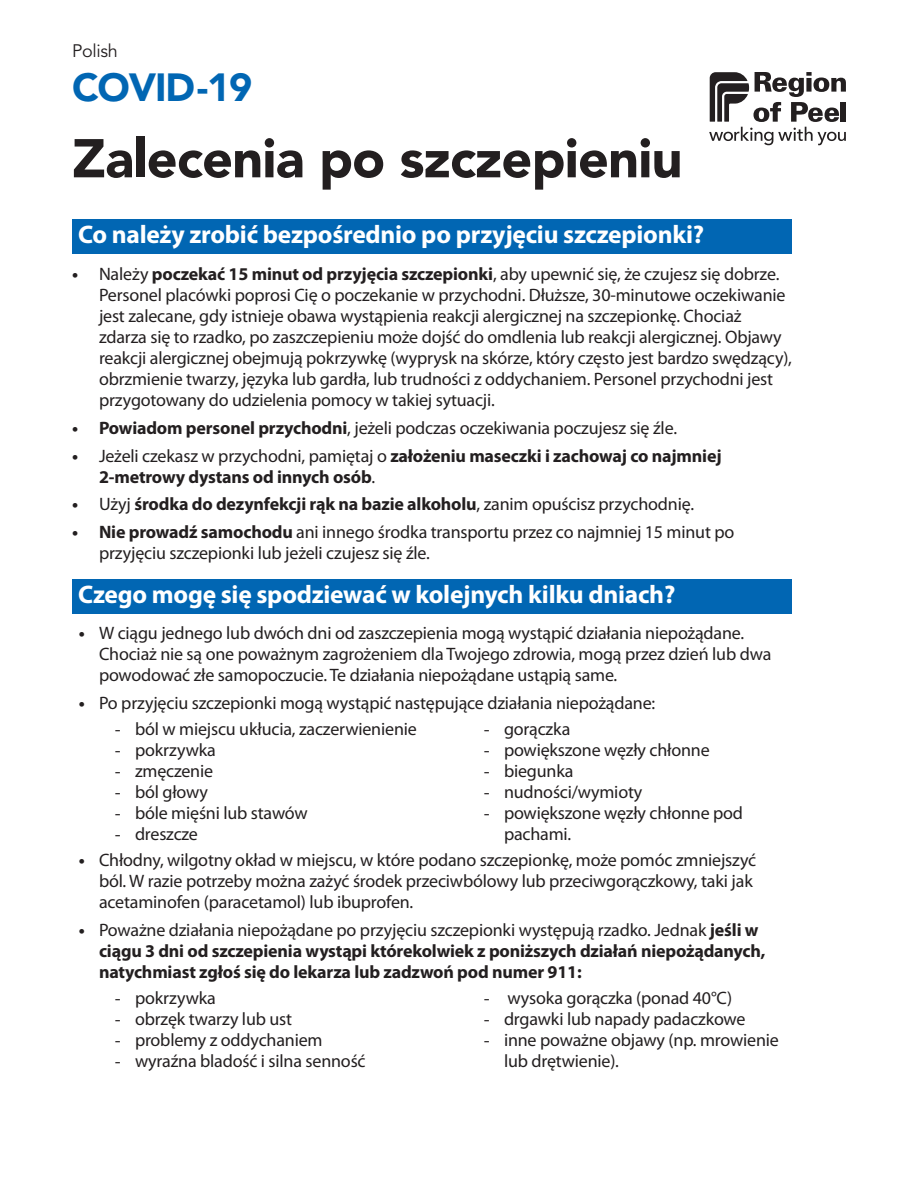
<style>
.page{position:relative;width:918px;height:1188px;background:#fff}
.page>*{position:absolute;margin:0;border:0;box-sizing:border-box;transform-origin:0 0}
.t1{font:900 54px "Avenir LT Std";letter-spacing:-.015em;color:#231f20}
.t2{font:900 39px "Avenir LT Std";letter-spacing:-.03em;color:#0166b3}
.t3{font:700 25.5px "Myriad Pro";letter-spacing:-.01em;color:#fff}
.UL{font:18px/21px "Myriad Pro";letter-spacing:-.01em;color:#231f20}
.UL-2{font:700 18px/21px "Myriad Pro";letter-spacing:-.01em;color:#231f20}
.UL_2{font:18px/21px "Myriad Pro";letter-spacing:-.01em;color:#231f20}
.t4{font:18px "Avenir LT Std";letter-spacing:-.015em;color:#231f20}
.s1{font-weight:700}
.s2{font-weight:400}
.s3{font-family:"Avenir LT Std"}
</style>
<div class="page">
<svg style="left:709px;top:72px;width:137px;height:73px"></svg>
<div style="left:72px;top:220px;width:720px;height:34px;background:#0166b3"></div>
<div style="left:72px;top:579px;width:720px;height:34px;background:#0166b3"></div>
<p class="t4" style="left:72px;top:40px;width:47px">Polish</p>
<p class="t2" style="left:72px;top:64px;width:182px">COVID-19</p>
<h1 class="t1" style="left:72px;top:126px;width:612px">Zalecenia po szczepieniu</h1>
<h3 class="t3" style="left:78px;top:218px;width:628px">Co należy zrobić bezpośrednio po przyjęciu szczepionki?</h3>
<p class="UL" style="left:99px;top:263px;width:694px;text-indent:-27px"><span class="s1">•</span> Należy <span class="s1">poczekać 15 minut od przyjęcia szczepionki</span>, aby upewnić się, że czujesz się dobrze.<br>Personel placówki poprosi Cię o poczekanie w przychodni. Dłuższe, 30-minutowe oczekiwanie jest zalecane, gdy istnieje obawa wystąpienia reakcji alergicznej na szczepionkę. Chociaż zdarza się to rzadko, po zaszczepieniu może dojść do omdlenia lub reakcji alergicznej. Objawy reakcji alergicznej obejmują pokrzywkę (wyprysk na skórze, który często jest bardzo swędzący), obrzmienie twarzy, języka lub gardła, lub trudności z oddychaniem. Personel przychodni jest przygotowany do udzielenia pomocy w takiej sytuacji.</p>
<p class="UL" style="left:72px;top:417px;width:607px"><span class="s1">• Powiadom personel przychodni</span>, jeżeli podczas oczekiwania poczujesz się źle.</p>
<p class="UL-2" style="left:99px;top:444px;width:624px;text-indent:-27px">• <span class="s2">Jeżeli czekasz w przychodni, pamiętaj o</span> założeniu maseczki i zachowaj co najmniej<br>2-metrowy dystans od innych osób<span class="s2">.</span></p>
<p class="UL-2" style="left:72px;top:493px;width:624px">• <span class="s2">Użyj</span> środka do dezynfekcji rąk na bazie alkoholu<span class="s2">, zanim opuścisz przychodnię.</span></p>
<p class="UL" style="left:99px;top:521px;width:637px;text-indent:-27px"><span class="s1">• Nie prowadź samochodu</span> ani innego środka transportu przez co najmniej 15 minut po przyjęciu szczepionki lub jeżeli czujesz się źle.</p>
<h3 class="t3" style="left:78px;top:577px;width:599px">Czego mogę się spodziewać w kolejnych kilku dniach?</h3>
<p class="UL" style="left:99px;top:623px;width:674px;text-indent:-20px"><span class="s1">•</span> W ciągu jednego lub dwóch dni od zaszczepienia mogą wystąpić działania niepożądane.<br>Chociaż nie są one poważnym zagrożeniem dla Twojego zdrowia, mogą przez dzień lub dwa powodować złe samopoczucie. Te działania niepożądane ustąpią same.</p>
<p class="UL" style="left:79px;top:692px;width:578px"><span class="s1">•</span> Po przyjęciu szczepionki mogą wystąpić następujące działania niepożądane:</p>
<p class="UL_2" style="left:115px;top:718px;width:304px"><span class="s3">-</span> ból w miejscu ukłucia, zaczerwienienie</p>
<p class="UL_2" style="left:115px;top:739px;width:103px"><span class="s3">-</span> pokrzywka</p>
<p class="UL_2" style="left:115px;top:760px;width:100px"><span class="s3">-</span> zmęczenie</p>
<p class="UL_2" style="left:115px;top:781px;width:95px"><span class="s3">-</span> ból głowy</p>
<p class="UL_2" style="left:115px;top:802px;width:194px"><span class="s3">-</span> bóle mięśni lub stawów</p>
<p class="UL_2" style="left:115px;top:823px;width:85px"><span class="s3">-</span> dreszcze</p>
<p class="UL_2" style="left:484px;top:718px;width:88px"><span class="s3">-</span> gorączka</p>
<p class="UL_2" style="left:484px;top:739px;width:227px"><span class="s3">-</span> powiększone węzły chłonne</p>
<p class="UL_2" style="left:484px;top:760px;width:91px"><span class="s3">-</span> biegunka</p>
<p class="UL_2" style="left:484px;top:781px;width:160px"><span class="s3">-</span> nudności/wymioty</p>
<p class="UL_2" style="left:504px;top:802px;width:241px;text-indent:-20px"><span class="s3">-</span> powiększone węzły chłonne pod pachami.</p>
<p class="UL" style="left:99px;top:849px;width:659px;text-indent:-20px"><span class="s1">•</span> Chłodny, wilgotny okład w miejscu, w które podano szczepionkę, może pomóc zmniejszyć ból. W razie potrzeby można zażyć środek przeciwbólowy lub przeciwgorączkowy, taki jak acetaminofen (paracetamol) lub ibuprofen.</p>
<p class="UL-2" style="left:99px;top:919px;width:668px;text-indent:-20px">• <span class="s2">Poważne działania niepożądane po przyjęciu szczepionki występują rzadko. Jednak</span> jeśli w ciągu 3 dni od szczepienia wystąpi którekolwiek z poniższych działań niepożądanych, natychmiast zgłoś się do lekarza lub zadzwoń pod numer 911:</p>
<p class="UL_2" style="left:115px;top:987px;width:103px"><span class="s3">-</span> pokrzywka</p>
<p class="UL_2" style="left:115px;top:1008px;width:179px"><span class="s3">-</span> obrzęk twarzy lub ust</p>
<p class="UL_2" style="left:115px;top:1029px;width:209px"><span class="s3">-</span> problemy z oddychaniem</p>
<p class="UL_2" style="left:115px;top:1050px;width:252px"><span class="s3">-</span> wyraźna bladość i silna senność</p>
<p class="UL_2" style="left:484px;top:987px;width:250px"><span class="s3">-</span> wysoka gorączka (ponad 40°C)</p>
<p class="UL_2" style="left:484px;top:1008px;width:263px"><span class="s3">-</span> drgawki lub napady padaczkowe</p>
<p class="UL_2" style="left:504px;top:1029px;width:276px;text-indent:-20px"><span class="s3">-</span> inne poważne objawy (np. mrowienie lub drętwienie).</p>
</div>
